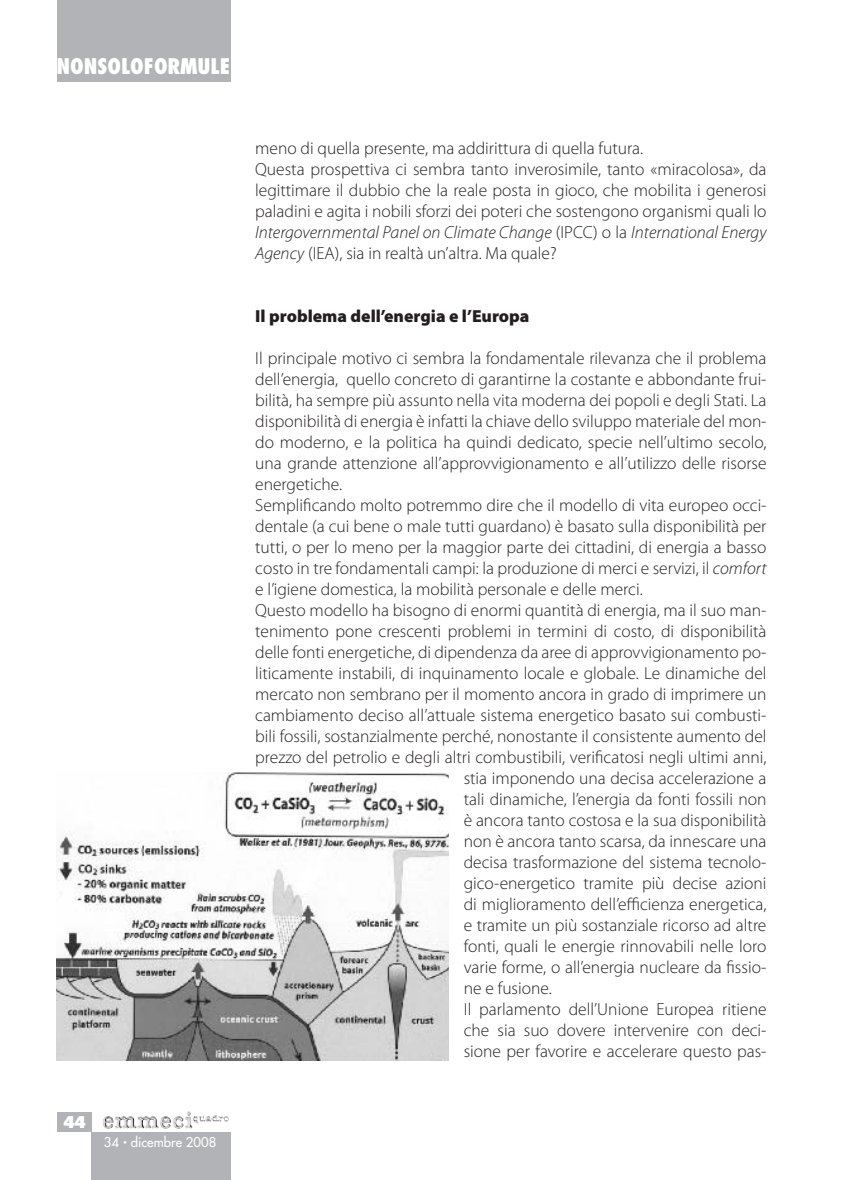
<style>
.page{position:relative;width:848px;height:1180px;background:#fff}
.page>*{position:absolute;margin:0;border:0;box-sizing:border-box;transform-origin:0 0}
.t1{font:800 condensed 21px "Futura Std";color:#fff}
.testo{font:300 17.5px/21px "Myriad Pro";color:#231f20;text-align:justify}
.testo-2{font:900 17.5px "Myriad Pro";color:#231f20}
.t2{font:800 condensed 15.75px "Futura Std";color:#fff;scale:1.25 1}
.t3{font:500 13.12px "Futura Std";color:#fff}
.s1{font-size:7px}
.s2{font-style:italic}
</style>
<div class="page">
<div style="left:57px;top:0;width:173px;height:81px;background:#b2b3b7"></div>
<div style="left:91px;top:1132px;width:139px;height:48px;background:#b2b3b7"></div>
<img style="left:134px;top:1111px;width:89px;height:14px">
<div style="left:57px;top:1112px;width:34px;height:20px;background:#b2b3b7"></div>
<img style="left:57px;top:772px;width:391px;height:289px">
<p class="t1" style="left:57px;top:53px;width:175px">NONSOLOFORMULE</p>
<p class="t2" style="left:63px;top:1112px;width:20px">44</p>
<p class="t3" style="left:104px;top:1134px;width:114px">34 <span class="s1">•</span> dicembre 2008</p>
<p class="testo" style="left:255px;top:137px;width:389px">meno di quella presente, ma addirittura di quella futura.</p>
<p class="testo" style="left:255px;top:158px;width:513px">Questa prospettiva ci sembra tanto inverosimile, tanto «miracolosa», da legittimare il dubbio che la reale posta in gioco, che mobilita i generosi paladini e agita i nobili sforzi dei poteri che sostengono organismi quali lo <span class="s2">Intergovernmental Panel on Climate Change</span> (IPCC) o la <span class="s2">International Energy Agency</span> (IEA), sia in realtà un’altra. Ma quale?</p>
<p class="testo-2" style="left:255px;top:304px;width:276px">Il problema dell’energia e l’Europa</p>
<p class="testo" style="left:255px;top:347px;width:512px">Il principale motivo ci sembra la fondamentale rilevanza che il problema dell’energia, quello concreto di garantirne la costante e abbondante frui&shy;bilità, ha sempre più assunto nella vita moderna dei popoli e degli Stati. La disponibilità di energia è infatti la chiave dello sviluppo materiale del mon&shy;do moderno, e la politica ha quindi dedicato, specie nell’ultimo secolo, una grande attenzione all’approvvigionamento e all’utilizzo delle risorse energetiche.</p>
<p class="testo" style="left:255px;top:494px;width:512px">Semplificando molto potremmo dire che il modello di vita europeo occi&shy;dentale (a cui bene o male tutti guardano) è basato sulla disponibilità per tutti, o per lo meno per la maggior parte dei cittadini, di energia a basso costo in tre fondamentali campi: la produzione di merci e servizi, il <span class="s2">comfort </span>e l’igiene domestica, la mobilità personale e delle merci.</p>
<p class="testo" style="left:255px;top:599px;width:512px">Questo modello ha bisogno di enormi quantità di energia, ma il suo man-</p>
<p class="testo" style="left:255px;top:620px;width:512px">tenimento pone crescenti problemi in termini di costo, di disponibilità</p>
<p class="testo" style="left:255px;top:641px;width:512px">delle fonti energetiche, di dipendenza da aree di approvvigionamento po-</p>
<p class="testo" style="left:255px;top:662px;width:512px">liticamente instabili, di inquinamento locale e globale. Le dinamiche del</p>
<p class="testo" style="left:255px;top:683px;width:512px">mercato non sembrano per il momento ancora in grado di imprimere un</p>
<p class="testo" style="left:255px;top:704px;width:512px">cambiamento deciso all’attuale sistema energetico basato sui combusti-</p>
<p class="testo" style="left:255px;top:725px;width:512px">bili fossili, sostanzialmente perché, nonostante il consistente aumento del</p>
<p class="testo" style="left:255px;top:746px;width:512px">prezzo del petrolio e degli altri combustibili, verificatosi negli ultimi anni,</p>
<p class="testo" style="left:463px;top:767px;width:304px">stia imponendo una decisa accelerazione a</p>
<p class="testo" style="left:463px;top:788px;width:304px">tali dinamiche, l’energia da fonti fossili non</p>
<p class="testo" style="left:463px;top:809px;width:304px">è ancora tanto costosa e la sua disponibilità</p>
<p class="testo" style="left:463px;top:830px;width:304px">non è ancora tanto scarsa, da innescare una</p>
<p class="testo" style="left:463px;top:851px;width:304px">decisa trasformazione del sistema tecnolo-</p>
<p class="testo" style="left:463px;top:872px;width:304px">gico-energetico tramite più decise azioni</p>
<p class="testo" style="left:463px;top:893px;width:304px">di miglioramento dell’efficienza energetica,</p>
<p class="testo" style="left:463px;top:914px;width:304px">e tramite un più sostanziale ricorso ad altre</p>
<p class="testo" style="left:463px;top:935px;width:304px">fonti, quali le energie rinnovabili nelle loro</p>
<p class="testo" style="left:463px;top:956px;width:304px">varie forme, o all’energia nucleare da fissio-</p>
<p class="testo" style="left:463px;top:977px;width:90px">ne e fusione.</p>
<p class="testo" style="left:463px;top:998px;width:304px">Il parlamento dell’Unione Europea ritiene che sia suo dovere intervenire con deci&shy;sione per favorire e accelerare questo pas-</p>
</div>
